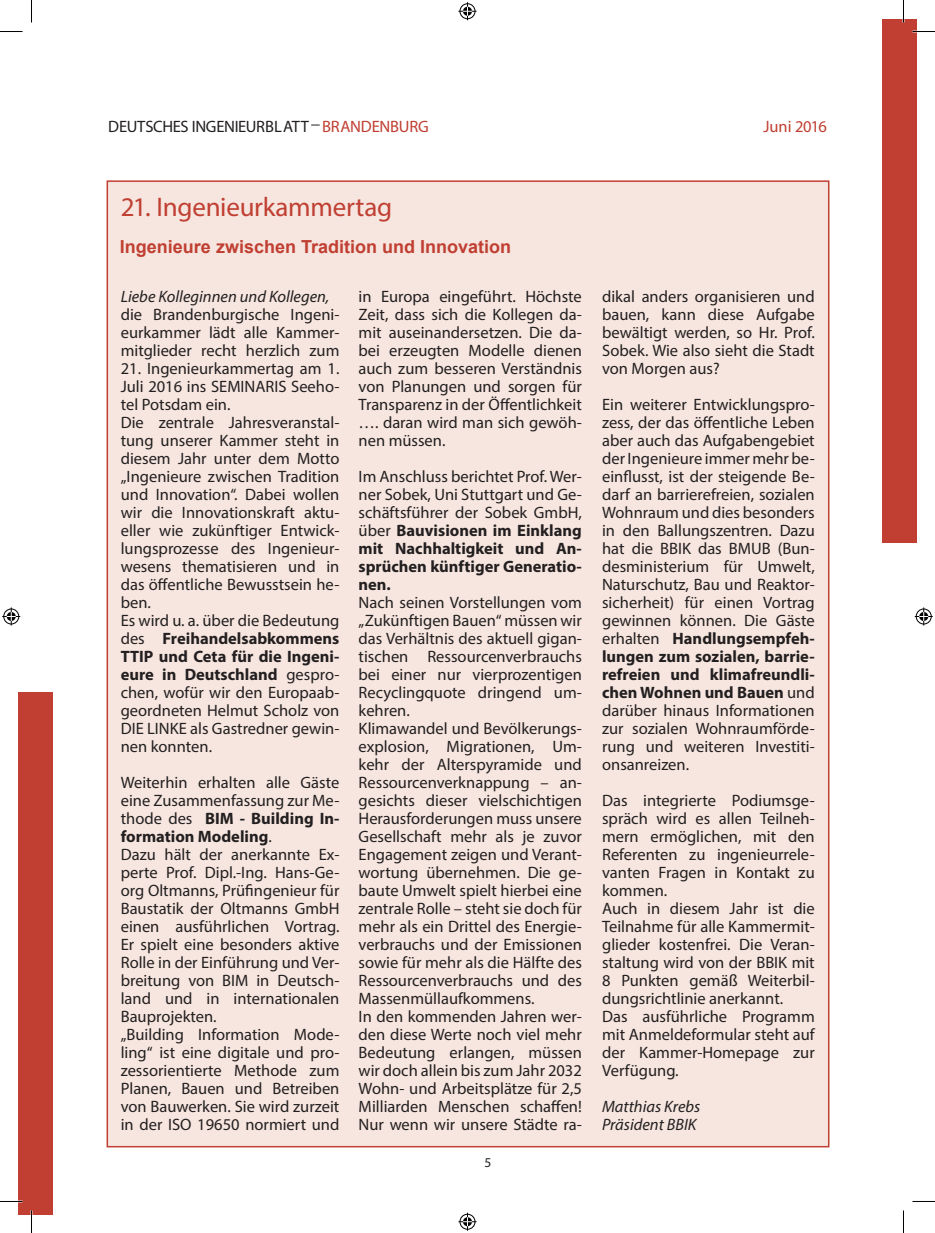
<style>
.page{position:relative;width:935px;height:1233px;background:#fff}
.page>*{position:absolute;margin:0;border:0;box-sizing:border-box;transform-origin:0 0}
.t1{font:27px "Myriad Pro";letter-spacing:-.01em;color:#c03f32}
.t2{font:700 18px "Arial";color:#c03f32}
.t3{font:16.5px/18px "Myriad Pro";color:#231f20;text-align:justify}
.t4{font:italic 16.5px/18px "Myriad Pro";color:#231f20}
.t5{font:16.5px "Myriad Pro";letter-spacing:-.01em;color:#c03f32}
.t6{font:13.5px "Myriad Pro";color:#231f20}
.s1{color:#c03f32}
.s2{font-weight:700}
</style>
<div class="page">
<div style="left:882px;top:20px;width:34px;height:523px;background:#c03f32"></div>
<div style="left:19px;top:692px;width:34px;height:522px;background:#c03f32"></div>
<div style="left:107px;top:180px;width:722px;height:967px;background:#f6e6df;border:2px solid #c03f32"></div>
<hr style="left:0;top:1200px;width:22px;height:2px;background:#fff">
<hr style="left:902px;top:0;width:2px;height:23px;background:#fff">
<svg style="left:0;top:31px;width:22px;height:1px"></svg>
<svg style="left:912px;top:31px;width:23px;height:1px"></svg>
<svg style="left:0;top:1201px;width:22px;height:1px"></svg>
<svg style="left:912px;top:1201px;width:23px;height:1px"></svg>
<svg style="left:31px;top:0;width:1px;height:23px"></svg>
<svg style="left:31px;top:1210px;width:1px;height:22px"></svg>
<svg style="left:903px;top:0;width:1px;height:23px"></svg>
<svg style="left:903px;top:1210px;width:1px;height:22px"></svg>
<svg style="left:458px;top:2px;width:18px;height:18px"></svg>
<svg style="left:458px;top:1212px;width:18px;height:18px"></svg>
<svg style="left:2px;top:607px;width:18px;height:18px"></svg>
<svg style="left:914px;top:607px;width:18px;height:18px"></svg>
<p class="t3" style="left:108px;top:117px;width:322px">DEUTSCHES INGENIEURBLATT <span class="s1">BRANDENBURG</span></p>
<p class="t5" style="left:763px;top:116px;width:65px">Juni 2016</p>
<h1 class="t1" style="left:121px;top:190px;width:273px">21. Ingenieurkammertag</h1>
<p class="t2" style="left:120px;top:235px;width:393px">Ingenieure zwischen Tradition und Innovation</p>
<p class="t4" style="left:121px;top:287px;width:210px">Liebe Kolleginnen und Kollegen,</p>
<p class="t3" style="left:121px;top:305px;width:220px">die Brandenburgische Ingeni&shy;eurkammer lädt alle Kammer&shy;mitglieder recht herzlich zum</p>
<p class="t3" style="left:121px;top:359px;width:220px;text-align:left">21. Ingenieurkammertag am 1.<br>Juli 2016 ins SEMINARIS Seeho&shy;tel Potsdam ein.<br>Die zentrale Jahresveranstal&shy;tung unserer Kammer steht in diesem Jahr unter dem Motto „Ingenieure zwischen Tradition und Innovation“. Dabei wollen wir die Innovationskraft aktu&shy;eller wie zukünftiger Entwick&shy;lungsprozesse des Ingenieur&shy;wesens thematisieren und in das öffentliche Bewusstsein he&shy;ben.<br>Es wird u. a. über die Bedeutung des <span class="s2">Freihandelsabkommens<br>TTIP und Ceta für die Ingeni&shy;eure in Deutschland</span> gespro&shy;chen, wofür wir den Europaab&shy;geordneten Helmut Scholz von<br>DIE LINKE als Gastredner gewin&shy;nen konnten.</p>
<p class="t3" style="left:121px;top:773px;width:220px;text-align:left">Weiterhin erhalten alle Gäste eine Zusammenfassung zur Me&shy;thode des <span class="s2">BIM - Building In&shy;formation Modeling</span>.<br>Dazu hält der anerkannte Ex&shy;perte Prof. Dipl.-Ing. Hans-Ge&shy;org Oltmanns, Prüfingenieur für<br>Baustatik der Oltmanns GmbH einen ausführlichen Vortrag.<br>Er spielt eine besonders aktive<br>Rolle in der Einführung und Ver&shy;breitung von BIM in Deutsch&shy;land und in internationalen<br>Bauprojekten.<br>„Building Information Mode&shy;ling“ ist eine digitale und pro&shy;zessorientierte Methode zum<br>Planen, Bauen und Betreiben von Bauwerken. Sie wird zurzeit in der ISO 19650 normiert und</p>
<p class="t3" style="left:358px;top:287px;width:225px">in Europa eingeführt. Höchste Zeit, dass sich die Kollegen da&shy;mit auseinandersetzen. Die da&shy;bei erzeugten Modelle dienen auch zum besseren Verständnis von Planungen und sorgen für Transparenz in der Öffentlichkeit …. daran wird man sich gewöh&shy;nen müssen.</p>
<p class="t3" style="left:358px;top:467px;width:225px">Im Anschluss berichtet Prof. Wer&shy;ner Sobek, Uni Stuttgart und Ge&shy;schäftsführer der Sobek GmbH, über <span class="s2">Bauvisionen im Einklang mit Nachhaltigkeit und An&shy;sprüchen künftiger Generatio&shy;nen.</span></p>
<p class="t3" style="left:358px;top:593px;width:225px;text-align:left">Nach seinen Vorstellungen vom „Zukünftigen Bauen“ müssen wir das Verhältnis des aktuell gigan&shy;tischen Ressourcenverbrauchs bei einer nur vierprozentigen<br>Recyclingquote dringend um&shy;kehren.<br>Klimawandel und Bevölkerungs&shy;explosion, Migrationen, Um&shy;kehr der Alterspyramide und<br>Ressourcenverknappung – an&shy;gesichts dieser vielschichtigen<br>Herausforderungen muss unsere<br>Gesellschaft mehr als je zuvor<br>Engagement zeigen und Verant&shy;wortung übernehmen. Die ge&shy;baute Umwelt spielt hierbei eine zentrale Rolle – steht sie doch für mehr als ein Drittel des Energie&shy;verbrauchs und der Emissionen sowie für mehr als die Hälfte des<br>Ressourcenverbrauchs und des<br>Massenmüllaufkommens.<br>In den kommenden Jahren wer&shy;den diese Werte noch viel mehr<br>Bedeutung erlangen, müssen wir doch allein bis zum Jahr 2032<br>Wohn- und Arbeitsplätze für 2,5<br>Milliarden Menschen schaffen!<br>Nur wenn wir unsere Städte ra-</p>
<p class="t6" style="left:484px;top:1153px;width:8px">5</p>
<p class="t3" style="left:602px;top:287px;width:214px">dikal anders organisieren und bauen, kann diese Aufgabe bewältigt werden, so Hr. Prof.<br>Sobek. Wie also sieht die Stadt von Morgen aus?</p>
<p class="t3" style="left:602px;top:395px;width:214px">Ein weiterer Entwicklungspro&shy;zess, der das öffentliche Leben aber auch das Aufgabengebiet der Ingenieure immer mehr be&shy;einflusst, ist der steigende Be&shy;darf an barrierefreien, sozialen Wohnraum und dies besonders in den Ballungszentren. Dazu hat die BBIK das BMUB (Bun&shy;desministerium für Umwelt, Naturschutz, Bau und Reaktor&shy;sicherheit) für einen Vortrag gewinnen können. Die Gäste erhalten <span class="s2">Handlungsempfeh&shy;lungen zum sozialen, barrie&shy;refreien und klimafreundli&shy;chen Wohnen und Bauen</span> und darüber hinaus Informationen zur sozialen Wohnraumförde&shy;rung und weiteren Investiti&shy;onsanreizen.</p>
<p class="t3" style="left:602px;top:791px;width:214px;text-align:left">Das integrierte Podiumsge&shy;spräch wird es allen Teilneh&shy;mern ermöglichen, mit den<br>Referenten zu ingenieurrele&shy;vanten Fragen in Kontakt zu kommen.<br>Auch in diesem Jahr ist die<br>Teilnahme für alle Kammermit&shy;glieder kostenfrei. Die Veran&shy;staltung wird von der BBIK mit<br>8 Punkten gemäß Weiterbil&shy;dungsrichtlinie anerkannt.<br>Das ausführliche Programm mit Anmeldeformular steht auf der Kammer-Homepage zur<br>Verfügung.</p>
<p class="t4" style="left:602px;top:1097px;width:100px">Matthias Krebs<br>Präsident BBIK</p>
</div>
